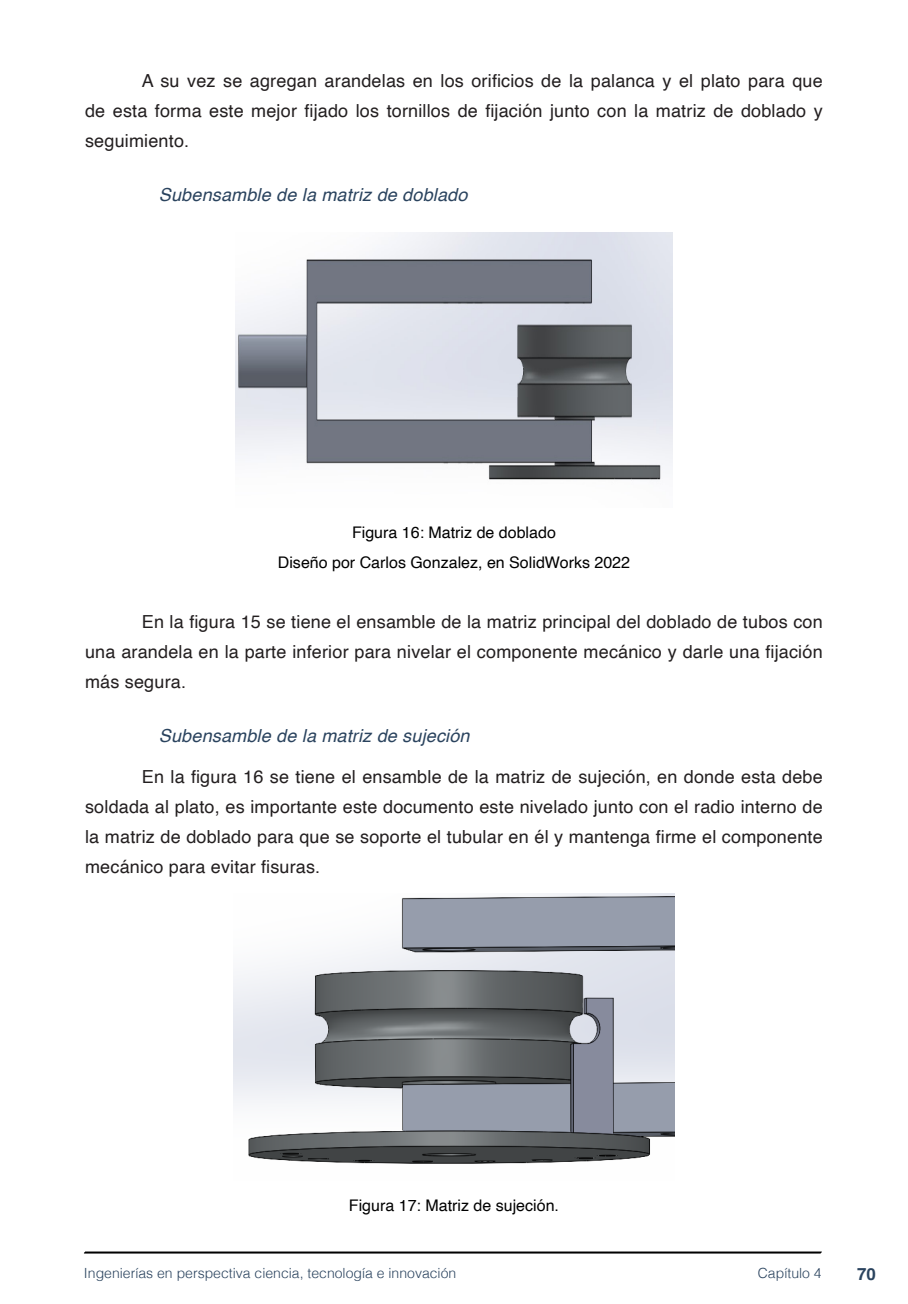
<style>
.page{position:relative;width:908px;height:1304px;background:#fff}
.page>*{position:absolute;margin:0;border:0;box-sizing:border-box;transform-origin:0 0}
.txt{font:18px/30px "Helvetica";letter-spacing:.01em;color:#231f20;text-align:justify}
.tit_3{font:italic 18px "Helvetica";letter-spacing:.01em;color:#2a435e}
.t1{font:700 16.8px "Helvetica";color:#2a435e}
.imagens_graf_tab{font:16px "Helvetica";color:#000}
.t2{font:300 14px "Helvetica";color:#2a435e}
</style>
<div class="page">
<svg style="left:84px;top:1251px;width:737px;height:3px;background:#515151"></svg>
<img style="left:236px;top:233px;width:435px;height:247px">
<img style="left:233px;top:894px;width:441px;height:270px">
<p class="txt" style="left:85px;top:66px;width:738px;text-indent:57px">A su vez se agregan arandelas en los orificios de la palanca y el plato para que de esta forma este mejor fijado los tornillos de fijación junto con la matriz de doblado y seguimiento.</p>
<p class="tit_3" style="left:159px;top:181px;width:310px">Subensamble de la matriz de doblado</p>
<p class="imagens_graf_tab" style="left:352px;top:520px;width:205px">Figura 16: Matriz de doblado</p>
<p class="imagens_graf_tab" style="left:278px;top:550px;width:353px">Diseño por Carlos Gonzalez, en SolidWorks 2022</p>
<p class="txt" style="left:85px;top:607px;width:738px;text-indent:57px">En la figura 15 se tiene el ensamble de la matriz principal del doblado de tubos con una arandela en la parte inferior para nivelar el componente mecánico y darle una fijación más segura.</p>
<p class="tit_3" style="left:159px;top:722px;width:312px">Subensamble de la matriz de sujeción</p>
<p class="txt" style="left:85px;top:763px;width:738px;text-indent:57px">En la figura 16 se tiene el ensamble de la matriz de sujeción, en donde esta debe soldada al plato, es importante este documento este nivelado junto con el radio interno de la matriz de doblado para que se soporte el tubular en él y mantenga firme el componente mecánico para evitar fisuras.</p>
<p class="imagens_graf_tab" style="left:349px;top:1193px;width:211px">Figura 17: Matriz de sujeción.</p>
<p class="t2" style="left:84px;top:1261px;width:373px">Ingenierías en perspectiva ciencia, tecnología e innovación</p>
<p class="t2" style="left:757px;top:1261px;width:65px">Capítulo 4</p>
<p class="t1" style="left:856px;top:1264px;width:20px">70</p>
</div>
